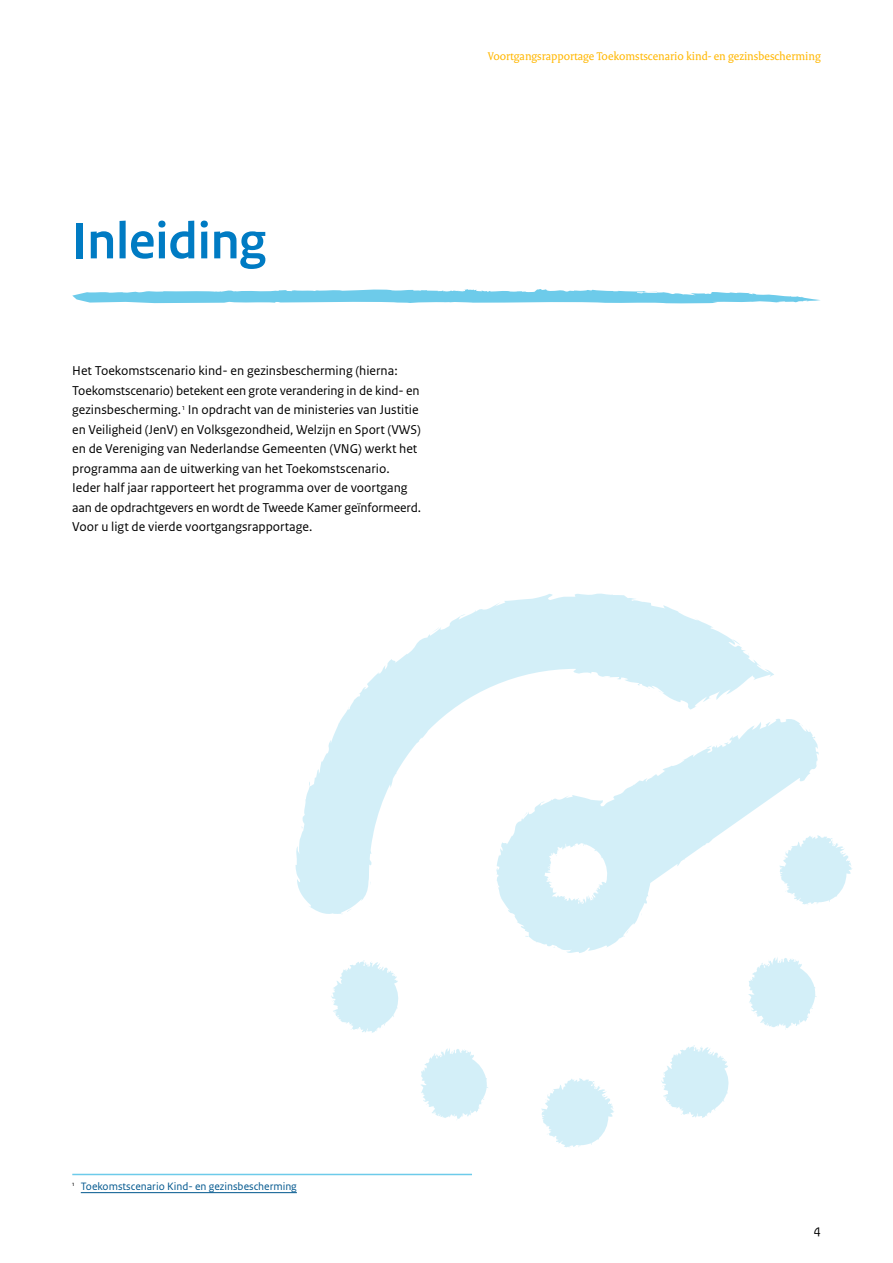
<style>
.page{position:relative;width:893px;height:1263px;background:#fff}
.page>*{position:absolute;margin:0;border:0;box-sizing:border-box;transform-origin:0 0}
.Hoofdstuk_2_koloms{font:700 54px "Rijksoverheid Sans Heading";color:#007bc3}
._10_RO_Broodtekst_Sans{font:13.5px/19.5px "Rijksoverheid Sans Text";color:#000}
.t1{font:12px "Rijksoverheid Serif";color:#ffb700}
._14_RO_Voetnoot{font:11.25px "Rijksoverheid Sans Text";color:#00578e}
</style>
<div class="page">
<svg style="left:514px;top:719px;width:305px;height:234px"></svg>
<svg style="left:778px;top:834px;width:74px;height:72px"></svg>
<svg style="left:748px;top:957px;width:69px;height:73px"></svg>
<svg style="left:661px;top:1045px;width:68px;height:73px"></svg>
<svg style="left:624px;top:930px;width:5px;height:7px"></svg>
<svg style="left:541px;top:1078px;width:73px;height:70px"></svg>
<svg style="left:295px;top:593px;width:479px;height:321px"></svg>
<svg style="left:732px;top:639px;width:8px;height:6px"></svg>
<svg style="left:431px;top:627px;width:8px;height:6px"></svg>
<svg style="left:341px;top:908px;width:11px;height:6px"></svg>
<svg style="left:421px;top:1048px;width:67px;height:71px"></svg>
<svg style="left:331px;top:960px;width:68px;height:73px"></svg>
<svg style="left:591px;top:890px;width:5px;height:9px"></svg>
<svg style="left:549px;top:879px;width:3px;height:6px"></svg>
<svg style="left:574px;top:845px;width:7px;height:2px"></svg>
<svg style="left:556px;top:848px;width:4px;height:8px"></svg>
<svg style="left:72px;top:289px;width:748px;height:15px"></svg>
<hr style="left:72px;top:1174px;width:400px;height:1px;background:#6dcbea">
<hr style="left:81px;top:1192px;width:216px;height:1px;background:#00578e">
<p class="Hoofdstuk_2_koloms" style="left:72px;top:210px;width:195px">Inleiding</p>
<p class="_10_RO_Broodtekst_Sans" style="left:72px;top:361px;width:350px">Het Toekomstscenario kind- en gezinsbescherming (hierna:<br>Toekomstscenario) betekent een grote verandering in de kind- en gezinsbescherming.<sup>1</sup> In opdracht van de ministeries van Justitie en Veiligheid (JenV) en Volksgezondheid, Welzijn en Sport (VWS) en de Vereniging van Nederlandse Gemeenten (VNG) werkt het programma aan de uitwerking van het Toekomstscenario.<br>Ieder half jaar rapporteert het programma over de voortgang aan de opdrachtgevers en wordt de Tweede Kamer geïnformeerd.<br>Voor u ligt de vierde voortgangsrapportage.</p>
<p class="t1" style="left:488px;top:49px;width:334px">Voortgangsrapportage Toekomstscenario kind- en gezinsbescherming</p>
<p class="_14_RO_Voetnoot" style="left:72px;top:1179px;width:226px"><sup>1</sup> Toekomstscenario Kind- en gezinsbescherming</p>
<p class="_10_RO_Broodtekst_Sans" style="left:814px;top:1219px;width:9px">4</p>
</div>
